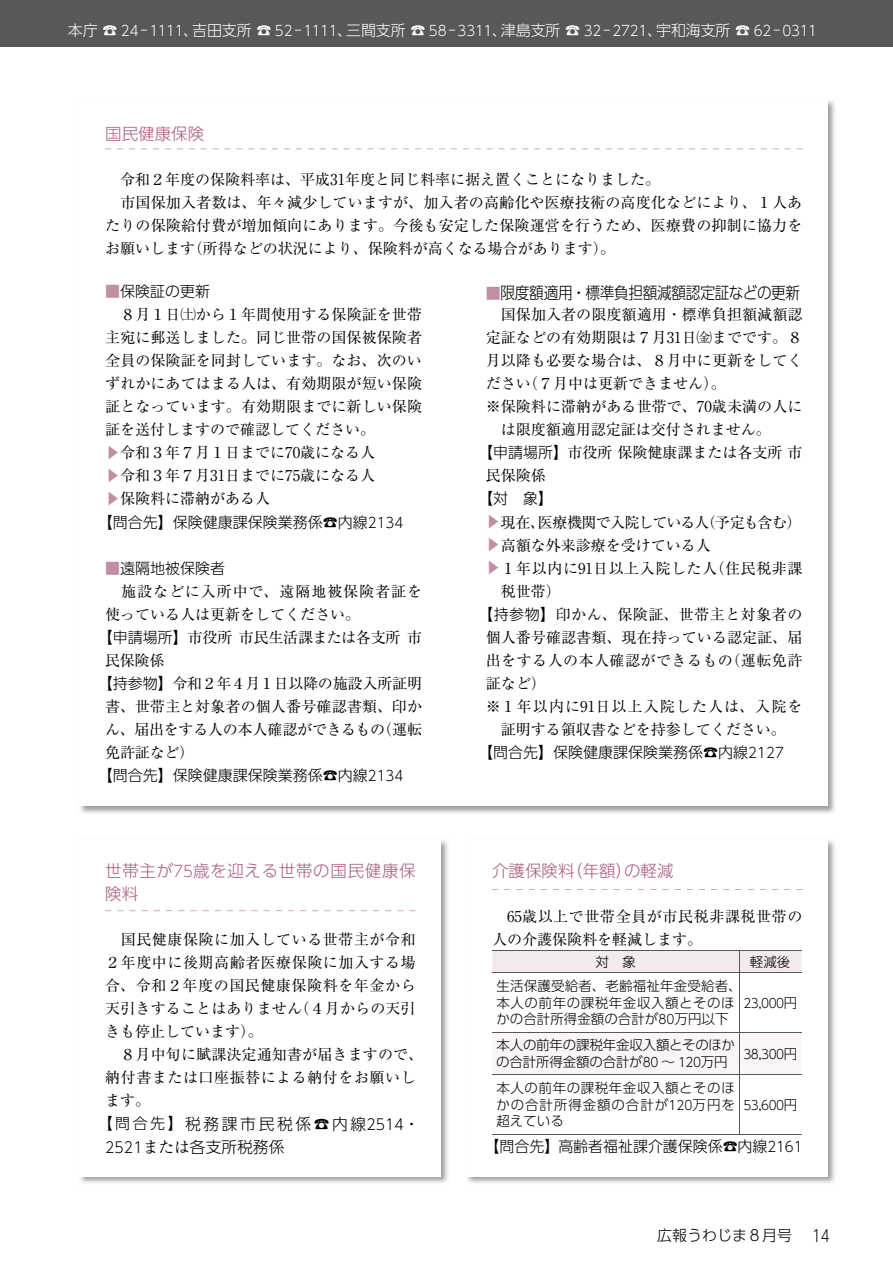
<style>
.page{position:relative;width:893px;height:1263px;background:#fff}
.page>*{position:absolute;margin:0;border:0;box-sizing:border-box;transform-origin:0 0}
.t1{font:300 16.5px/23px "UD Shin Go Pro";letter-spacing:.04em;color:#aa5e81}
.t2{font:300 16.5px "UD Shin Go Pro";letter-spacing:-.02em;color:#000;scale:.89 1}
.t3{font:300 16.5px "UD Shin Go Pro";color:#aa5e81}
.t4{font:300 15.75px/23px "UD Shin Go Pro";letter-spacing:.165em;color:#000}
.t5{font:15px/23px "Ryumin Pr 5";letter-spacing:.005em;color:#000}
.t6{font:15px/23px "Ryumin Pr 5";letter-spacing:.035em;color:#000}
.t7{font:300 15px/23.1px "UD Shin Go Pro";color:#000}
.t8{font:300 15px "UD Shin Go Pro";letter-spacing:-.005em;color:#fff}
.t9{font:15px/23.1px "Ryumin Pr 5";letter-spacing:.04em;color:#000}
.t10{font:15px "Ryumin Pr 5";letter-spacing:-.015em;color:#000}
.t11{font:15px "Ryumin Pr 5";letter-spacing:-.02em;color:#000}
.t12{font:15px "Ryumin Pr 5";letter-spacing:-.05em;color:#000}
.t13{font:15px "Ryumin Pr 5";letter-spacing:.03em;color:#000}
.t14{font:15px "Ryumin Pr 5";letter-spacing:.075em;color:#000}
.t15{font:15px "Ryumin Pr 5";letter-spacing:.06em;color:#000}
.t16{font:15px "Ryumin Pr 5";color:#c18ea5}
.t17{font:300 13.5px/16.5px "UD Shin Go Pro";letter-spacing:.01em;color:#000}
.t18{font:300 13.5px/16.5px "UD Shin Go Pro";letter-spacing:-.015em;color:#000}
.t19{font:300 12.75px "UD Shin Go Pro";letter-spacing:-.04em;color:#000;scale:.95 1}
.s1{font-size:14.25px}
.s2{font-family:"UD Shin Go Pro";font-weight:300;color:#c18ea5}
.s3{font-family:"UD Shin Go Pro";font-weight:300}
.s4{font-size:15px;color:#c18ea5}
.s5{font-family:"Ryumin Pr 5";font-weight:400}
.s6{color:#c18ea5}
.s7{font-size:15.6px}
.s8{font-size:15px}
.s9{font-size:14.85px}
.s10{font-size:12.75px}
.s11{font-size:12.9px}
.s12{font-size:13.5px}
.s13{font-size:16.35px}
</style>
<div class="page">
<div style="left:0;top:0;width:893px;height:47px;background:#595757"></div>
<img style="left:467px;top:840px;width:368px;height:343px">
<div style="left:466px;top:840px;width:362px;height:336px;background:#fff"></div>
<img style="left:80px;top:840px;width:368px;height:343px">
<div style="left:80px;top:840px;width:361px;height:336px;background:#fff"></div>
<img style="left:80px;top:100px;width:756px;height:713px">
<div style="left:80px;top:100px;width:748px;height:706px;background:#fff"></div>
<svg style="left:492px;top:1074px;width:309px;height:1px"></svg>
<hr style="left:492px;top:950px;width:247px;height:1px;background:#595757">
<hr style="left:739px;top:950px;width:62px;height:1px;background:#595757">
<hr style="left:492px;top:1134px;width:247px;height:1px;background:#595757">
<hr style="left:739px;top:1134px;width:62px;height:1px;background:#595757">
<div style="left:492px;top:951px;width:309px;height:22px;background:#f4eaee"></div>
<hr style="left:492px;top:973px;width:247px;height:1px;background:#595757">
<hr style="left:739px;top:973px;width:62px;height:1px;background:#595757">
<hr style="left:739px;top:973px;width:1px;height:59px;background:#595757">
<hr style="left:739px;top:1032px;width:1px;height:43px;background:#595757">
<hr style="left:739px;top:1075px;width:1px;height:59px;background:#595757">
<hr style="left:492px;top:1032px;width:247px;height:1px;background:#595757">
<hr style="left:739px;top:1032px;width:62px;height:1px;background:#595757">
<hr style="left:492px;top:1075px;width:247px;height:1px;background:#595757">
<hr style="left:739px;top:1075px;width:62px;height:1px;background:#595757">
<svg style="left:773px;top:148px;width:17px;height:1px"></svg>
<p class="t8" style="left:68px;top:19px;width:751px">本庁 ☎ <span class="s1">24</span>-<span class="s1">1111</span>、吉田支所 ☎ <span class="s1">52</span>-<span class="s1">1111</span>、三間支所 ☎ <span class="s1">58</span>-<span class="s1">3311</span>、津島支所 ☎ <span class="s1">32</span>-<span class="s1">2721</span>、宇和海支所 ☎ <span class="s1">62</span>-<span class="s1">0311</span></p>
<p class="t1" style="left:105px;top:122px;width:101px">国民健康保険</p>
<p class="t5" style="left:105px;top:167px;width:699px">　令和２年度の保険料率は、平成31年度と同じ料率に据え置くことになりました。<br>　市国保加入者数は、年々減少していますが、加入者の高齢化や医療技術の高度化などにより、１人あたりの保険給付費が増加傾向にあります。今後も安定した保険運営を行うため、医療費の抑制に協力をお願いします（所得などの状況により、保険料が高くなる場合があります）。</p>
<p class="t5" style="left:105px;top:279px;width:318px"><span class="s2">■</span><span class="s3">保険証の更新<br></span>　８月１日㈯から１年間使用する保険証を世帯主宛に郵送しました。同じ世帯の国保被保険者全員の保険証を同封しています。なお、次のいずれかにあてはまる人は、有効期限が短い保険証となっています。有効期限までに新しい保険証を送付しますので確認してください。</p>
<p class="t16" style="left:101px;top:460px;width:16px;rotate:-90deg">▼</p>
<p class="t5" style="left:120px;top:440px;width:257px">令和３年７月１日までに70歳になる人</p>
<p class="t16" style="left:101px;top:483px;width:16px;rotate:-90deg">▼</p>
<p class="t5" style="left:120px;top:463px;width:257px">令和３年７月31日までに75歳になる人</p>
<p class="t16" style="left:101px;top:506px;width:17px;rotate:-90deg">▼</p>
<p class="t2" style="left:486px;top:279px;width:355px"><span class="s4">■</span>限度額適用・標準負担額減額認定証などの更新</p>
<p class="t5" style="left:486px;top:302px;width:318px">　国保加入者の限度額適用・標準負担額減額認</p>
<p class="t5" style="left:486px;top:325px;width:318px">定証などの有効期限は７月31日㈮までです。８</p>
<p class="t5" style="left:486px;top:348px;width:318px">月以降も必要な場合は、８月中に更新をしてく</p>
<p class="t5" style="left:486px;top:371px;width:241px">ださい（７月中は更新できません）。</p>
<p class="t5" style="left:486px;top:394px;width:318px">※ 保険料に滞納がある世帯で、70歳未満の人に</p>
<p class="t5" style="left:501px;top:417px;width:271px">は限度額適用認定証は交付されません。</p>
<p class="t5" style="left:478px;top:440px;width:326px"><span class="s3">【申請場所】</span>市役所 保険健康課または各支所 市</p>
<p class="t5" style="left:486px;top:463px;width:61px">民保険係</p>
<p class="t7" style="left:478px;top:487px;width:76px">【対　象】</p>
<p class="t16" style="left:482px;top:529px;width:16px;rotate:-90deg">▼</p>
<p class="t12" style="left:501px;top:510px;width:302px">現在、医療機関で入院している人（予定も含む）</p>
<p class="t16" style="left:482px;top:552px;width:16px;rotate:-90deg">▼</p>
<p class="t5" style="left:501px;top:532px;width:211px">高額な外来診療を受けている人</p>
<p class="t16" style="left:482px;top:575px;width:16px;rotate:-90deg">▼</p>
<p class="t9" style="left:501px;top:555px;width:303px">１年以内に91日以上入院した人（住民税非課</p>
<p class="t5" style="left:501px;top:578px;width:61px">税世帯）</p>
<p class="t6" style="left:478px;top:601px;width:326px"><span class="s3">【持参物】</span>印かん、保険証、世帯主と対象者の</p>
<p class="t5" style="left:486px;top:624px;width:318px">個人番号確認書類、現在持っている認定証、届</p>
<p class="t13" style="left:486px;top:648px;width:318px">出をする人の本人確認ができるもの（運転免許</p>
<p class="t5" style="left:486px;top:671px;width:61px">証など）</p>
<p class="t14" style="left:486px;top:694px;width:318px">※ １年以内に91日以上入院した人は、入院を</p>
<p class="t5" style="left:501px;top:717px;width:286px">証明する領収書などを持参してください。</p>
<p class="t7" style="left:478px;top:740px;width:307px">【問合先】保険健康課保険業務係☎内線<span class="s1">2127</span></p>
<p class="t7" style="left:98px;top:487px;width:307px;text-indent:22px"><span class="s5">保険料に滞納がある人<br></span>【問合先】保険健康課保険業務係☎内線<span class="s1">2134</span></p>
<p class="t7" style="left:105px;top:556px;width:122px"><span class="s6">■</span>遠隔地被保険者</p>
<p class="t15" style="left:105px;top:579px;width:318px">　施設などに入所中で、遠隔地被保険者証を</p>
<p class="t5" style="left:105px;top:601px;width:257px">使っている人は更新をしてください。</p>
<p class="t10" style="left:98px;top:625px;width:326px"><span class="s3">【申請場所】</span>市役所 市民生活課または各支所 市</p>
<p class="t5" style="left:105px;top:648px;width:61px">民保険係</p>
<p class="t10" style="left:98px;top:671px;width:326px"><span class="s3">【持参物】</span>令和２年４月１日以降の施設入所証明</p>
<p class="t5" style="left:105px;top:694px;width:318px">書、世帯主と対象者の個人番号確認書類、印か</p>
<p class="t11" style="left:105px;top:717px;width:318px">ん、届出をする人の本人確認ができるもの（運転</p>
<p class="t5" style="left:105px;top:740px;width:90px">免許証など）</p>
<p class="t7" style="left:98px;top:763px;width:307px">【問合先】保険健康課保険業務係☎内線<span class="s1">2134</span></p>
<p class="t1" style="left:105px;top:859px;width:312px">世帯主が<span class="s7">75</span>歳を迎える世帯の国民健康保険料</p>
<p class="t6" style="left:105px;top:927px;width:319px">　国民健康保険に加入している世帯主が令和<br>２年度中に後期高齢者医療保険に加入する場合、令和２年度の国民健康保険料を年金から天引きすることはありません（４月からの天引きも停止しています）。<br>　８月中旬に賦課決定通知書が届きますので、納付書または口座振替による納付をお願いします。</p>
<p class="t4" style="left:105px;top:1112px;width:316px;text-indent:-8px"><span class="s8">【問合先】</span>税務課市民税係☎内線<span class="s9">2514</span>・<br><span class="s9">2521</span><span class="s5">または</span>各支所税務係</p>
<p class="t3" style="left:492px;top:857px;width:183px">介護保険料（年額）の軽減</p>
<p class="t9" style="left:492px;top:904px;width:312px">　65歳以上で世帯全員が市民税非課税世帯の人の介護保険料を軽減します。</p>
<p class="t17" style="left:595px;top:953px;width:42px">対　象</p>
<p class="t17" style="left:750px;top:953px;width:42px">軽減後</p>
<p class="t17" style="left:496px;top:977px;width:247px">生活保護受給者、老齢福祉年金受給者、本人の前年の課税年金収入額とそのほかの合計所得金額の合計が<span class="s10">80</span>万円以下</p>
<p class="t19" style="left:743px;top:992px;width:58px">23<span class="s11">,</span>000<span class="s12">円</span></p>
<p class="t18" style="left:496px;top:1036px;width:240px">本人の前年の課税年金収入額とそのほかの合計所得金額の合計が<span class="s10">80</span> ～ <span class="s10">120</span>万円</p>
<p class="t19" style="left:743px;top:1043px;width:58px">38<span class="s11">,</span>300<span class="s12">円</span></p>
<p class="t17" style="left:496px;top:1079px;width:240px;text-align:justify">本人の前年の課税年金収入額とそのほかの合計所得金額の合計が<span class="s10">120</span>万円を超えている</p>
<p class="t19" style="left:743px;top:1094px;width:58px">53<span class="s11">,</span>600<span class="s12">円</span></p>
<p class="t7" style="left:484px;top:1134px;width:320px">【問合先】高齢者福祉課介護保険係☎内線<span class="s1">2161</span></p>
<p class="t7" style="left:657px;top:1223px;width:174px">広報うわじま８月号　 <span class="s13">14</span></p>
</div>
